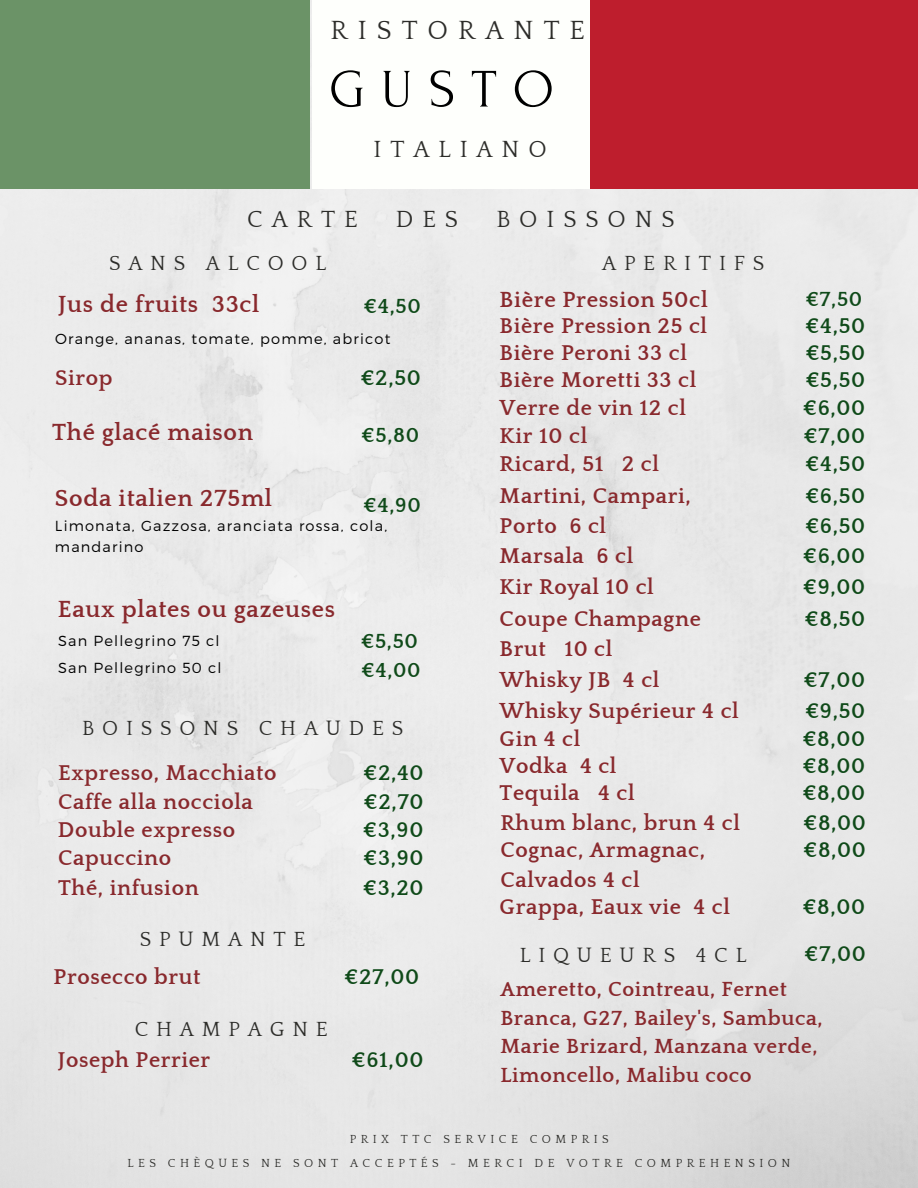
<style>
.page{position:relative;width:918px;height:1188px;background:#fff}
.page>*{position:absolute;margin:0;border:0;box-sizing:border-box;transform-origin:0 0}
.t1{font:54px "Forum";letter-spacing:.3em;color:#000}
.t2{font:27px "Quattrocento";letter-spacing:.37em;color:#2c2c29}
.t3{font:700 24px "Quattrocento";letter-spacing:.03em;color:#89292d}
.t4{font:24px "Quattrocento";letter-spacing:.37em;color:#2c2c29}
.t5{font:700 22.5px "Quattrocento";letter-spacing:.03em;color:#89292d}
.t6{font:700 21.9px/30.3px "Quattrocento";letter-spacing:.03em;color:#89292d}
.t7{font:700 21.9px/30.3px "Quattrocento";letter-spacing:.03em;color:#0f4a19}
.t8{font:700 21px/28.5px "Quattrocento";letter-spacing:.03em;color:#89292d}
.t9{font:21px "Quattrocento";letter-spacing:.37em;color:#2c2c29}
.t10{font:700 21px "Quattrocento";letter-spacing:.03em;color:#0f4a19}
.t11{font:300 14.55px/20.2px "Montserrat";letter-spacing:.08em;color:#000}
.t12{font:12px "Quattrocento";letter-spacing:.37em;color:#2c2c29}
</style>
<div class="page">
<div style="left:0;top:0;width:310px;height:189px;background:#6b9367"></div>
<div style="left:590px;top:0;width:328px;height:189px;background:#be1e2d"></div>
<p class="t2" style="left:331px;top:16px;width:256px">RISTORANTE</p>
<p class="t1" style="left:329px;top:60px;width:226px">GUSTO</p>
<p class="t4" style="left:373px;top:136px;width:175px">ITALIANO</p>
<h2 class="t4" style="left:247px;top:207px;width:112px">CARTE</h2>
<h2 class="t4" style="left:396px;top:207px;width:64px">DES</h2>
<h2 class="t4" style="left:496px;top:207px;width:180px">BOISSONS</h2>
<h1 class="t9" style="left:109px;top:252px;width:219px">SANS ALCOOL</h1>
<h5 class="t9" style="left:602px;top:252px;width:164px">APERITIFS</h5>
<h4 class="t3" style="left:58px;top:292px;width:203px">Jus de fruits 33cl</h4>
<h5 class="t10" style="left:364px;top:295px;width:59px">€4,50</h5>
<h6 class="t11" style="left:55px;top:328px;width:337px">Orange, ananas, tomate, pomme, abricot</h6>
<h6 class="t6" style="left:55px;top:364px;width:59px">Sirop</h6>
<h4 class="t7" style="left:360px;top:364px;width:62px">€2,50</h4>
<p class="t10" style="left:361px;top:424px;width:59px">€5,80</p>
<h4 class="t3" style="left:52px;top:420px;width:202px">Thé glacé maison</h4>
<h4 class="t3" style="left:55px;top:486px;width:219px">Soda italien 275ml</h4>
<h4 class="t11" style="left:55px;top:515px;width:334px">Limonata, Gazzosa, aranciata rossa, cola, mandarino</h4>
<h4 class="t10" style="left:363px;top:494px;width:59px">€4,90</h4>
<h4 class="t3" style="left:58px;top:597px;width:279px">Eaux plates ou gazeuses</h4>
<h4 class="t11" style="left:58px;top:630px;width:163px">San Pellegrino 75 cl</h4>
<h4 class="t10" style="left:361px;top:631px;width:59px">€5,50</h4>
<h4 class="t11" style="left:58px;top:657px;width:165px">San Pellegrino 50 cl</h4>
<h4 class="t10" style="left:361px;top:659px;width:61px">€4,00</h4>
<h4 class="t9" style="left:82px;top:717px;width:323px">BOISSONS CHAUDES</h4>
<h4 class="t6" style="left:58px;top:759px;width:220px">Expresso, Macchiato</h4>
<h4 class="t7" style="left:363px;top:759px;width:62px">€2,40</h4>
<h6 class="t6" style="left:58px;top:816px;width:179px">Double expresso</h6>
<h4 class="t7" style="left:363px;top:816px;width:62px">€3,90</h4>
<h4 class="t6" style="left:58px;top:843px;width:115px">Capuccino</h4>
<h4 class="t7" style="left:363px;top:843px;width:62px">€3,90</h4>
<h4 class="t6" style="left:58px;top:873px;width:142px">Thé, infusion</h4>
<h4 class="t7" style="left:363px;top:873px;width:62px">€3,20</h4>
<h4 class="t9" style="left:140px;top:928px;width:167px">SPUMANTE</h4>
<h4 class="t6" style="left:54px;top:962px;width:149px">Prosecco brut</h4>
<h4 class="t7" style="left:344px;top:962px;width:76px">€27,00</h4>
<h6 class="t6" style="left:58px;top:788px;width:196px">Caffe alla nocciola</h6>
<h4 class="t7" style="left:363px;top:788px;width:62px">€2,70</h4>
<h4 class="t9" style="left:135px;top:1018px;width:195px">CHAMPAGNE</h4>
<h4 class="t6" style="left:58px;top:1045px;width:154px">Joseph Perrier</h4>
<h4 class="t7" style="left:352px;top:1045px;width:73px">€61,00</h4>
<p class="t5" style="left:500px;top:288px;width:210px">Bière Pression 50cl</p>
<h4 class="t10" style="left:805px;top:288px;width:58px">€7,50</h4>
<p class="t6" style="left:500px;top:311px;width:209px">Bière Pression 25 cl</p>
<h6 class="t7" style="left:805px;top:311px;width:61px">€4,50</h6>
<h4 class="t6" style="left:500px;top:338px;width:189px">Bière Peroni 33 cl</h4>
<h4 class="t7" style="left:805px;top:338px;width:61px">€5,50</h4>
<h4 class="t6" style="left:500px;top:365px;width:198px">Bière Moretti 33 cl</h4>
<h4 class="t7" style="left:805px;top:365px;width:61px">€5,50</h4>
<h4 class="t6" style="left:500px;top:393px;width:188px">Verre de vin 12 cl</h4>
<h4 class="t7" style="left:803px;top:393px;width:64px">€6,00</h4>
<h6 class="t6" style="left:500px;top:422px;width:89px">Kir 10 cl</h6>
<h4 class="t7" style="left:803px;top:422px;width:63px">€7,00</h4>
<p class="t6" style="left:500px;top:450px;width:161px">Ricard, 51 2 cl</p>
<p class="t7" style="left:805px;top:450px;width:61px">€4,50</p>
<h6 class="t7" style="left:805px;top:481px;width:62px">€6,50 €6,50</h6>
<h4 class="t6" style="left:500px;top:481px;width:193px">Martini, Campari,<br>Porto 6 cl</h4>
<h4 class="t6" style="left:500px;top:542px;width:135px">Marsala 6 cl</h4>
<h4 class="t7" style="left:803px;top:542px;width:64px">€6,00</h4>
<h5 class="t6" style="left:500px;top:573px;width:156px">Kir Royal 10 cl</h5>
<h4 class="t7" style="left:803px;top:573px;width:64px">€9,00</h4>
<h4 class="t6" style="left:500px;top:604px;width:203px">Coupe Champagne</h4>
<h4 class="t7" style="left:805px;top:604px;width:62px">€8,50</h4>
<h4 class="t6" style="left:500px;top:635px;width:114px">Brut 10 cl</h4>
<h4 class="t6" style="left:500px;top:665px;width:161px">Whisky JB 4 cl</h4>
<h4 class="t7" style="left:803px;top:665px;width:63px">€7,00</h4>
<h4 class="t6" style="left:500px;top:697px;width:241px">Whisky Supérieur 4 cl</h4>
<h4 class="t7" style="left:805px;top:697px;width:62px">€9,50</h4>
<h4 class="t6" style="left:500px;top:725px;width:82px">Gin 4 cl</h4>
<h4 class="t7" style="left:802px;top:725px;width:64px">€8,00</h4>
<h4 class="t6" style="left:500px;top:752px;width:118px">Vodka 4 cl</h4>
<h4 class="t7" style="left:802px;top:752px;width:64px">€8,00</h4>
<h4 class="t6" style="left:500px;top:779px;width:136px">Tequila 4 cl</h4>
<h4 class="t7" style="left:802px;top:779px;width:64px">€8,00</h4>
<h4 class="t6" style="left:500px;top:808px;width:241px">Rhum blanc, brun 4 cl</h4>
<h4 class="t7" style="left:803px;top:808px;width:64px">€8,00</h4>
<h4 class="t6" style="left:500px;top:835px;width:206px">Cognac, Armagnac,</h4>
<h4 class="t7" style="left:803px;top:835px;width:64px">€8,00</h4>
<h4 class="t6" style="left:500px;top:866px;width:141px">Calvados 4 cl</h4>
<h4 class="t6" style="left:500px;top:892px;width:232px">Grappa, Eaux vie 4 cl</h4>
<h4 class="t7" style="left:802px;top:892px;width:64px">€8,00</h4>
<h4 class="t9" style="left:520px;top:944px;width:228px">LIQUEURS 4CL</h4>
<h5 class="t7" style="left:804px;top:939px;width:63px">€7,00</h5>
<h5 class="t8" style="left:500px;top:976px;width:324px">Ameretto, Cointreau, Fernet<br>Branca, G27, Bailey's, Sambuca,<br>Marie Brizard, Manzana verde,<br>Limoncello, Malibu coco</h5>
<h3 class="t12" style="left:350px;top:1133px;width:261px">PRIX TTC SERVICE COMPRIS</h3>
<h3 class="t12" style="left:128px;top:1157px;width:664px">LES CHÈQUES NE SONT ACCEPTÉS - MERCI DE VOTRE COMPREHENSION</h3>
</div>
